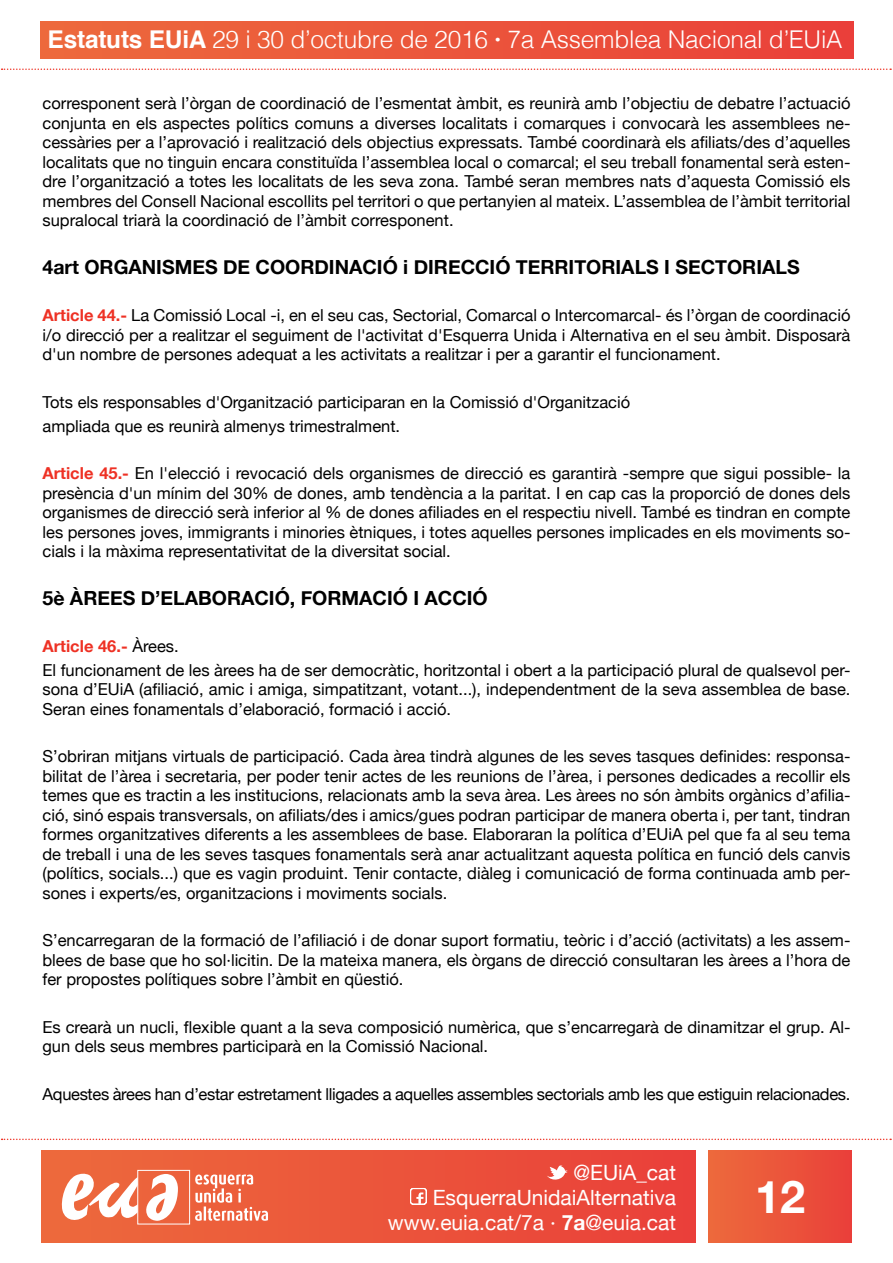
<style>
.page{position:relative;width:893px;height:1263px;background:#fff}
.page>*{position:absolute;margin:0;border:0;box-sizing:border-box;transform-origin:0 0}
.t1{font:700 45px "Helvetica Neue";color:#fff}
.t2{font:300 24.45px "Helvetica";letter-spacing:-.01em;color:#fff}
.t3{font:21px/25.2px "Helvetica Neue";color:#fff;text-align:right}
.t4{font:700 19.5px "Helvetica Neue";color:#000}
.t5{font:16.5px/19.5px "Helvetica Neue";color:#000;text-align:justify}
.t6{font:16.5px "Helvetica Neue";letter-spacing:-.02em;color:#000}
.s1{font-weight:700}
.s2{font-weight:700;color:#ee3124}
</style>
<div class="page">
<div style="left:42px;top:1151px;width:654px;height:92px;background:linear-gradient(to right,#ed6b3c,#ea403a)"></div>
<div style="left:41px;top:22px;width:812px;height:37px;background:linear-gradient(to right,#ed6a3c,#ea403a)"></div>
<div style="left:137px;top:1170px;width:53px;height:54px;border:1px solid #fff"></div>
<svg style="left:60px;top:1173px;width:118px;height:49px"></svg>
<svg style="left:195px;top:1174px;width:73px;height:47px"></svg>
<svg style="left:547px;top:1165px;width:21px;height:17px"></svg>
<svg style="left:409px;top:1187px;width:18px;height:18px"></svg>
<div style="left:708px;top:1151px;width:144px;height:92px;background:linear-gradient(to right,#ed6a3c,#ea403a)"></div>
<svg style="left:2px;top:69px;width:889px;height:1px"></svg>
<svg style="left:2px;top:1138px;width:889px;height:2px"></svg>
<h2 class="t2" style="left:48px;top:19px;width:796px"><span class="s1">Estatuts EUiA</span> 29 i 30 d’octubre de 2016 <span class="s1">·</span> 7a Assemblea Nacional d’EUiA</h2>
<p class="t5" style="left:43px;top:95px;width:809px">corresponent serà l’òrgan de coordinació de l’esmentat àmbit, es reunirà amb l’objectiu de debatre l’actuació conjunta en els aspectes polítics comuns a diverses localitats i comarques i convocarà les assemblees ne&shy;cessàries per a l’aprovació i realització dels objectius expressats. També coordinarà els afiliats/des d’aquelles localitats que no tinguin encara constituïda l’assemblea local o comarcal; el seu treball fonamental serà esten&shy;dre l’organització a totes les localitats de les seva zona. També seran membres nats d’aquesta Comissió els membres del Consell Nacional escollits pel territori o que pertanyien al mateix. L’assemblea de l’àmbit territorial supralocal triarà la coordinació de l’àmbit corresponent.</p>
<p class="t4" style="left:43px;top:252px;width:759px">4art ORGANISMES DE COORDINACIÓ i DIRECCIÓ TERRITORIALS I SECTORIALS</p>
<p class="t5" style="left:43px;top:307px;width:809px"><span class="s2">Article 44.-</span> La Comissió Local -i, en el seu cas, Sectorial, Comarcal o Intercomarcal- és l’òrgan de coordinació i/o direcció per a realitzar el seguiment de l'activitat d'Esquerra Unida i Alternativa en el seu àmbit. Disposarà d'un nombre de persones adequat a les activitats a realitzar i per a garantir el funcionament.</p>
<p class="t5" style="left:43px;top:391px;width:589px;line-height:23.7px">Tots els responsables d'Organització participaran en la Comissió d'Organització ampliada que es reunirà almenys trimestralment.</p>
<p class="t5" style="left:43px;top:464px;width:809px"><span class="s2">Article 45.-</span> En l'elecció i revocació dels organismes de direcció es garantirà -sempre que sigui possible- la presència d'un mínim del 30% de dones, amb tendència a la paritat. I en cap cas la proporció de dones dels organismes de direcció serà inferior al % de dones afiliades en el respectiu nivell. També es tindran en compte les persones joves, immigrants i minories ètniques, i totes aquelles persones implicades en els moviments so&shy;cials i la màxima representativitat de la diversitat social.</p>
<p class="t4" style="left:43px;top:582px;width:447px">5è ÀREES D’ELABORACIÓ, FORMACIÓ I ACCIÓ</p>
<p class="t5" style="left:43px;top:635px;width:809px;line-height:23.7px"><span class="s2">Article 46.-</span> Àrees.<br>El funcionament de les àrees ha de ser democràtic, horitzontal i obert a la participació plural de qualsevol per-</p>
<p class="t5" style="left:43px;top:681px;width:809px">sona d’EUiA (afiliació, amic i amiga, simpatitzant, votant...), independentment de la seva assemblea de base.<br>Seran eines fonamentals d’elaboració, formació i acció.</p>
<p class="t5" style="left:43px;top:748px;width:809px">S’obriran mitjans virtuals de participació. Cada àrea tindrà algunes de les seves tasques definides: responsa&shy;bilitat de l’àrea i secretaria, per poder tenir actes de les reunions de l’àrea, i persones dedicades a recollir els temes que es tractin a les institucions, relacionats amb la seva àrea. Les àrees no són àmbits orgànics d’afilia&shy;ció, sinó espais transversals, on afiliats/des i amics/gues podran participar de manera oberta i, per tant, tindran formes organitzatives diferents a les assemblees de base. Elaboraran la política d’EUiA pel que fa al seu tema de treball i una de les seves tasques fonamentals serà anar actualitzant aquesta política en funció dels canvis (polítics, socials...) que es vagin produint. Tenir contacte, diàleg i comunicació de forma continuada amb per&shy;sones i experts/es, organitzacions i moviments socials.</p>
<p class="t5" style="left:43px;top:932px;width:809px">S’encarregaran de la formació de l’afiliació i de donar suport formatiu, teòric i d’acció (activitats) a les assem&shy;blees de base que ho sol·licitin. De la mateixa manera, els òrgans de direcció consultaran les àrees a l’hora de fer propostes polítiques sobre l’àmbit en qüestió.</p>
<p class="t5" style="left:43px;top:1018px;width:809px">Es crearà un nucli, flexible quant a la seva composició numèrica, que s’encarregarà de dinamitzar el grup. Al&shy;gun dels seus membres participarà en la Comissió Nacional.</p>
<p class="t6" style="left:43px;top:1082px;width:809px">Aquestes àrees han d’estar estretament lligades a aquelles assembles sectorials amb les que estiguin relacionades.</p>
<p class="t3" style="left:388px;top:1161px;width:290px">@EUiA_cat<br>EsquerraUnidaiAlternativa www.euia.cat/7a · <span class="s1">7a</span>@euia.cat</p>
<h1 class="t1" style="left:755px;top:1161px;width:52px">12</h1>
</div>
